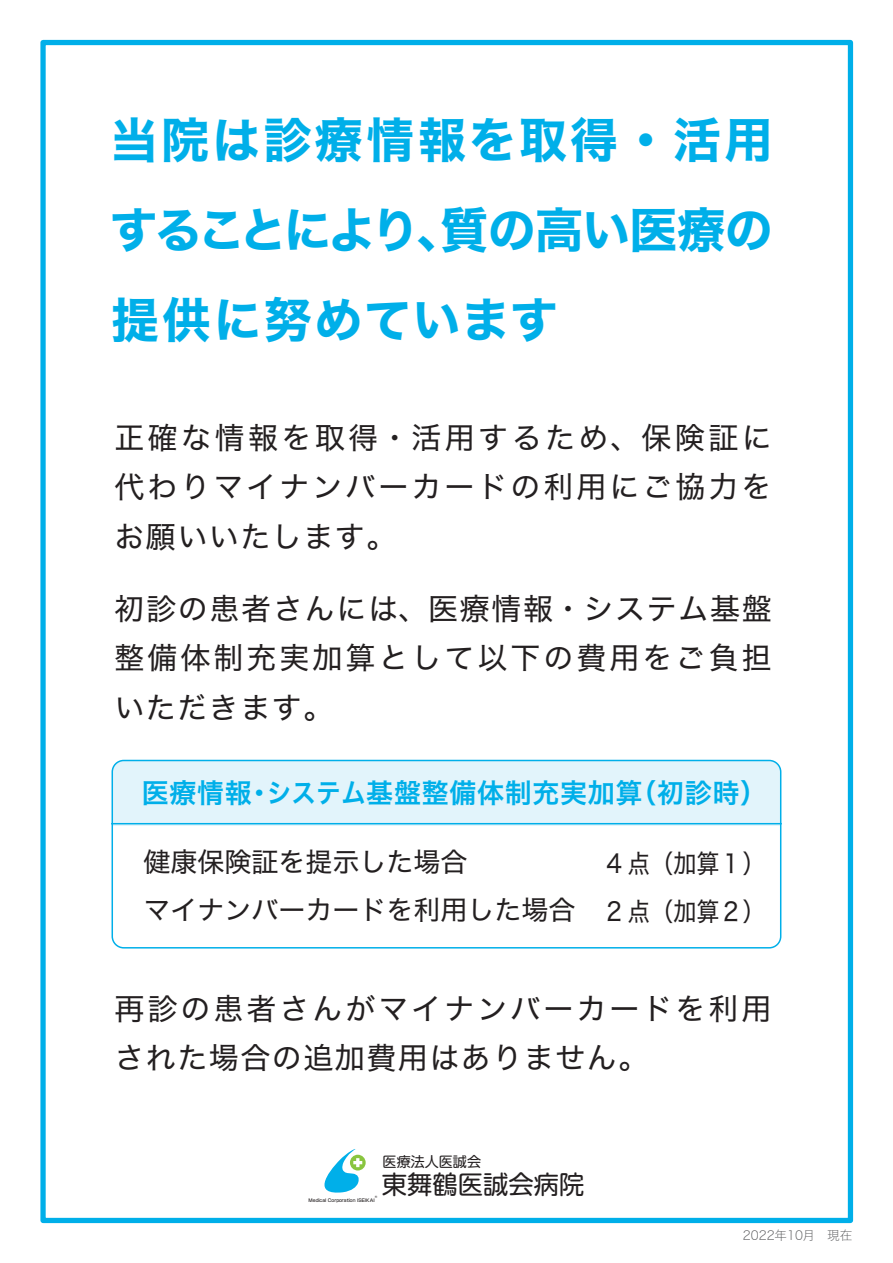
<style>
.page{position:relative;width:893px;height:1263px;background:#fff}
.page>*{position:absolute;margin:0;border:0;box-sizing:border-box;transform-origin:0 0}
.t1{font:48px/90px "Hira Kaku Std W7";letter-spacing:.025em;color:#00afe9;text-align:justify}
.t2{font:30px/49.5px "Hira Kaku Std W4";letter-spacing:.1em;color:#231f20;text-align:justify}
.t3{font:27px/48px "Hira Kaku Std W4";color:#231f20}
.t4{font:27px "Hira Kaku Std W6";letter-spacing:.025em;color:#00afe9}
.t5{font:25.5px/48px "Hira Kaku Std W4";color:#231f20;scale:.9 1}
.t6{font:25.5px "Shin M Go Pro";color:#231f20}
.t7{font:14.1px "Shin M Go Pro";color:#231f20}
.t8{font:12.6px "Hira Kaku Std W1";color:#57585a}
.t9{font:500 4.5px "Shin Go Pro";color:#231f20}
.t10{font:500 3px "Shin Go Pro";color:#231f20}
</style>
<div class="page">
<div style="left:40px;top:40px;width:813px;height:1183px;border:5px solid #00afe9"></div>
<div style="left:112px;top:760px;width:669px;height:66px;background:#e2f4fb"></div>
<hr style="left:111px;top:823px;width:671px;height:1px;background:#00afe9">
<div style="left:112px;top:760px;width:669px;height:188px;border:2px solid #00afe9;border-radius:11px"></div>
<svg style="left:350px;top:1155px;width:16px;height:15px"></svg>
<svg style="left:324px;top:1149px;width:38px;height:44px"></svg>
<h1 class="t1" style="left:110px;top:97px;width:665px">当院は診療情報を取得・活用することにより、質の高い医療の提供に努めています</h1>
<p class="t2" style="left:114px;top:413px;width:659px">正確な情報を取得・活用するため、保険証に代わりマイナンバーカードの利用にご協力をお願いいたします。</p>
<p class="t2" style="left:114px;top:584px;width:659px">初診の患者さんには、医療情報・システム基盤整備体制充実加算として以下の費用をご負担いただきます。</p>
<p class="t4" style="left:142px;top:772px;width:627px">医療情報・システム基盤整備体制充実加算（初診時）</p>
<p class="t3" style="left:143px;top:838px;width:433px">健康保険証を提示した場合<br>マイナンバーカードを利用した場合</p>
<p class="t5" style="left:606px;top:839px;width:178px">4 点（加算１）<br>2 点（加算２）</p>
<p class="t2" style="left:114px;top:984px;width:659px">再診の患者さんがマイナンバーカードを利用された場合の追加費用はありません。</p>
<p class="t7" style="left:383px;top:1150px;width:100px">医療法人医誠会</p>
<p class="t6" style="left:382px;top:1164px;width:204px">東舞鶴医誠会病院</p>
<p class="t10" style="left:375px;top:1194px;width:4px">®</p>
<p class="t9" style="left:309px;top:1196px;width:68px">Medical Corporation ISEIKAI</p>
<p class="t8" style="left:743px;top:1225px;width:111px">2022年10月　現在</p>
</div>
